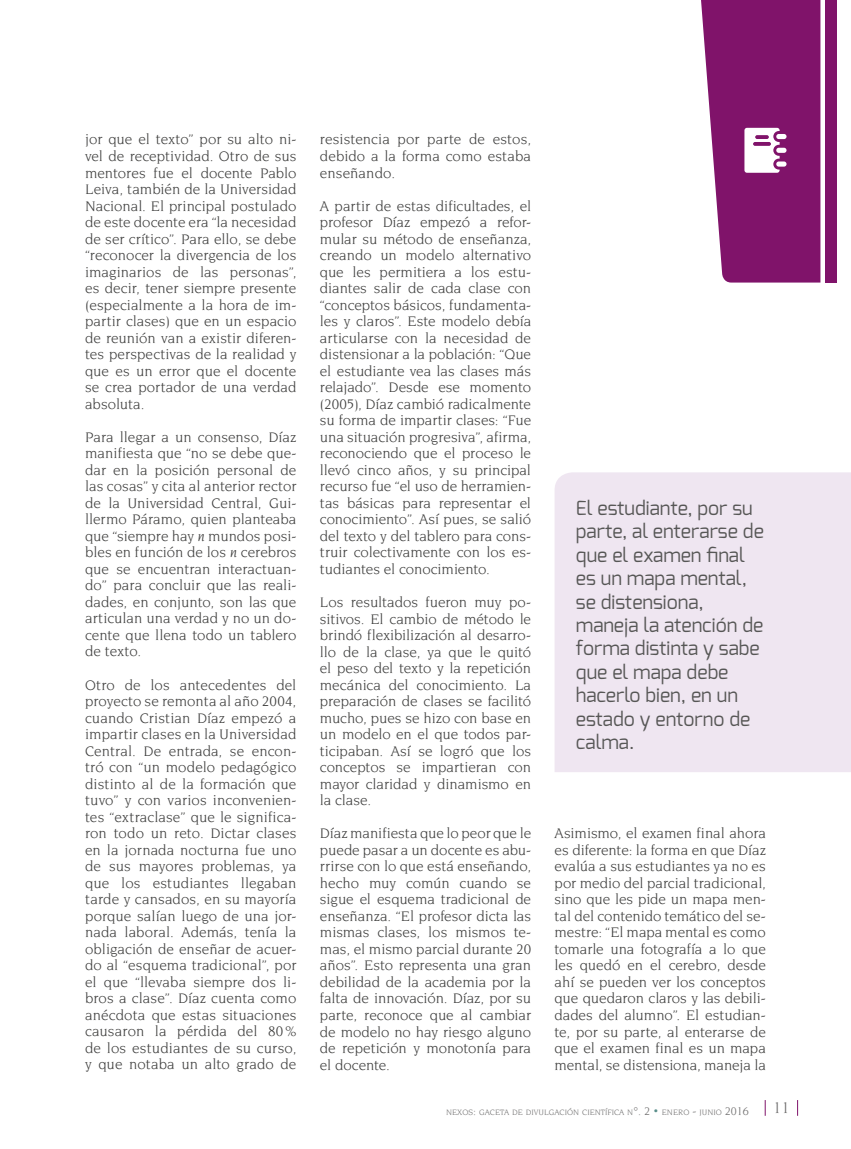
<style>
.page{position:relative;width:851px;height:1149px;background:#fff}
.page>*{position:absolute;margin:0;border:0;box-sizing:border-box;transform-origin:0 0}
.t1{font:19.5px/23.4px "Exo";color:#575756}
.t2{font:16.5px "Novarese Std";color:#706f6f}
.t3{font:15px/16.5px "Novarese Std";color:#3c3c3b;text-align:justify}
.t4{font:8.4px "Novarese Std";color:#706f6f}
.s1{font-style:italic}
.s2{font-size:12px}
.s3{font-family:"Quicksand";font-size:12px;color:#598e8a}
</style>
<div class="page">
<svg style="left:797px;top:1100px;width:1px;height:15px"></svg>
<svg style="left:764px;top:1100px;width:1px;height:15px"></svg>
<div style="left:554px;top:472px;width:296px;height:300px;background:#efe6f1"></div>
<svg style="left:701px;top:0;width:118px;height:282px;background:#8c2a78"></svg>
<svg style="left:819px;top:0;width:18px;height:283px"></svg>
<div style="left:825px;top:0;width:25px;height:282px;background:#80136a"></div>
<div style="left:837px;top:0;width:13px;height:284px;background:#fff"></div>
<svg style="left:744px;top:128px;width:35px;height:45px"></svg>
<div style="left:776px;top:134px;width:10px;height:5px;background:#fff;border-radius:3px"></div>
<div style="left:776px;top:148px;width:10px;height:5px;background:#fff;border-radius:3px"></div>
<div style="left:776px;top:161px;width:10px;height:5px;background:#fff;border-radius:3px"></div>
<p class="t3" style="left:85px;top:131px;width:213px">jor que el texto” por su alto ni&shy;vel de receptividad. Otro de sus mentores fue el docente Pablo Leiva, también de la Universidad Nacional. El principal postulado de este docente era “la necesidad de ser crítico”. Para ello, se debe “reconocer la divergencia de los imaginarios de las personas”, es decir, tener siempre presente (especialmente a la hora de im&shy;partir clases) que en un espacio de reunión van a existir diferen&shy;tes perspectivas de la realidad y que es un error que el docente se crea portador de una verdad absoluta.</p>
<p class="t3" style="left:85px;top:428px;width:213px">Para llegar a un consenso, Díaz manifiesta que “no se debe que&shy;dar en la posición personal de las cosas” y cita al anterior rector de la Universidad Central, Gui&shy;llermo Páramo, quien planteaba que “siempre hay <span class="s1">n</span> mundos posi&shy;bles en función de los <span class="s1">n</span> cerebros que se encuentran interactuan&shy;do” para concluir que las reali&shy;dades, en conjunto, son las que articulan una verdad y no un do&shy;cente que llena todo un tablero de texto.</p>
<p class="t3" style="left:85px;top:676px;width:213px">Otro de los antecedentes del proyecto se remonta al año 2004, cuando Cristian Díaz empezó a impartir clases en la Universidad Central. De entrada, se encon&shy;tró con “un modelo pedagógico distinto al de la formación que tuvo” y con varios inconvenien&shy;tes “extraclase” que le significa&shy;ron todo un reto. Dictar clases en la jornada nocturna fue uno de sus mayores problemas, ya que los estudiantes llegaban tarde y cansados, en su mayoría porque salían luego de una jor&shy;nada laboral. Además, tenía la obligación de enseñar de acuer&shy;do al “esquema tradicional”, por el que “llevaba siempre dos li&shy;bros a clase”. Díaz cuenta como anécdota que estas situaciones causaron la pérdida del 80 % de los estudiantes de su curso, y que notaba un alto grado de</p>
<p class="t3" style="left:320px;top:131px;width:213px">resistencia por parte de estos, debido a la forma como estaba enseñando.</p>
<p class="t3" style="left:320px;top:197px;width:213px">A partir de estas dificultades, el profesor Díaz empezó a refor&shy;mular su método de enseñanza, creando un modelo alternativo que les permitiera a los estu&shy;diantes salir de cada clase con “conceptos básicos, fundamenta&shy;les y claros”. Este modelo debía articularse con la necesidad de distensionar a la población: “Que el estudiante vea las clases más relajado”. Desde ese momento (2005), Díaz cambió radicalmente su forma de impartir clases: “Fue una situación progresiva”, afirma, reconociendo que el proceso le llevó cinco años, y su principal recurso fue “el uso de herramien&shy;tas básicas para representar el conocimiento”. Así pues, se salió del texto y del tablero para cons&shy;truir colectivamente con los es&shy;tudiantes el conocimiento.</p>
<p class="t3" style="left:320px;top:593px;width:213px">Los resultados fueron muy po&shy;sitivos. El cambio de método le brindó flexibilización al desarro&shy;llo de la clase, ya que le quitó el peso del texto y la repetición mecánica del conocimiento. La preparación de clases se facilitó mucho, pues se hizo con base en un modelo en el que todos par&shy;ticipaban. Así se logró que los conceptos se impartieran con mayor claridad y dinamismo en la clase.</p>
<p class="t3" style="left:320px;top:824px;width:213px">Díaz manifiesta que lo peor que le puede pasar a un docente es abu&shy;rrirse con lo que está enseñando, hecho muy común cuando se sigue el esquema tradicional de enseñanza. “El profesor dicta las mismas clases, los mismos te&shy;mas, el mismo parcial durante 20 años”. Esto representa una gran debilidad de la academia por la falta de innovación. Díaz, por su parte, reconoce que al cambiar de modelo no hay riesgo alguno de repetición y monotonía para el docente.</p>
<p class="t3" style="left:554px;top:824px;width:213px">Asimismo, el examen final ahora es diferente: la forma en que Díaz evalúa a sus estudiantes ya no es por medio del parcial tradicional, sino que les pide un mapa men&shy;tal del contenido temático del se&shy;mestre: “El mapa mental es como tomarle una fotografía a lo que les quedó en el cerebro, desde ahí se pueden ver los conceptos que quedaron claros y las debili&shy;dades del alumno”. El estudian&shy;te, por su parte, al enterarse de que el examen final es un mapa mental, se distensiona, maneja la</p>
<h1 class="t1" style="left:575px;top:496px;width:190px">El estudiante, por su parte, al enterarse de que el examen final es un mapa mental, se distensiona, maneja la atención de forma distinta y sabe que el mapa debe hacerlo bien, en un estado y entorno de calma.</h1>
<p class="t4" style="left:446px;top:1107px;width:304px">NEXOS<span class="s2">:</span> GACETA DE DIVULGACIÓN CIENTÍFICA N<span class="s2">°</span><span class="s2">. 2</span> <span class="s3">•</span> ENERO <span class="s2">-</span> JUNIO <span class="s2">2016</span></p>
<p class="t2" style="left:773px;top:1098px;width:18px">11</p>
</div>
